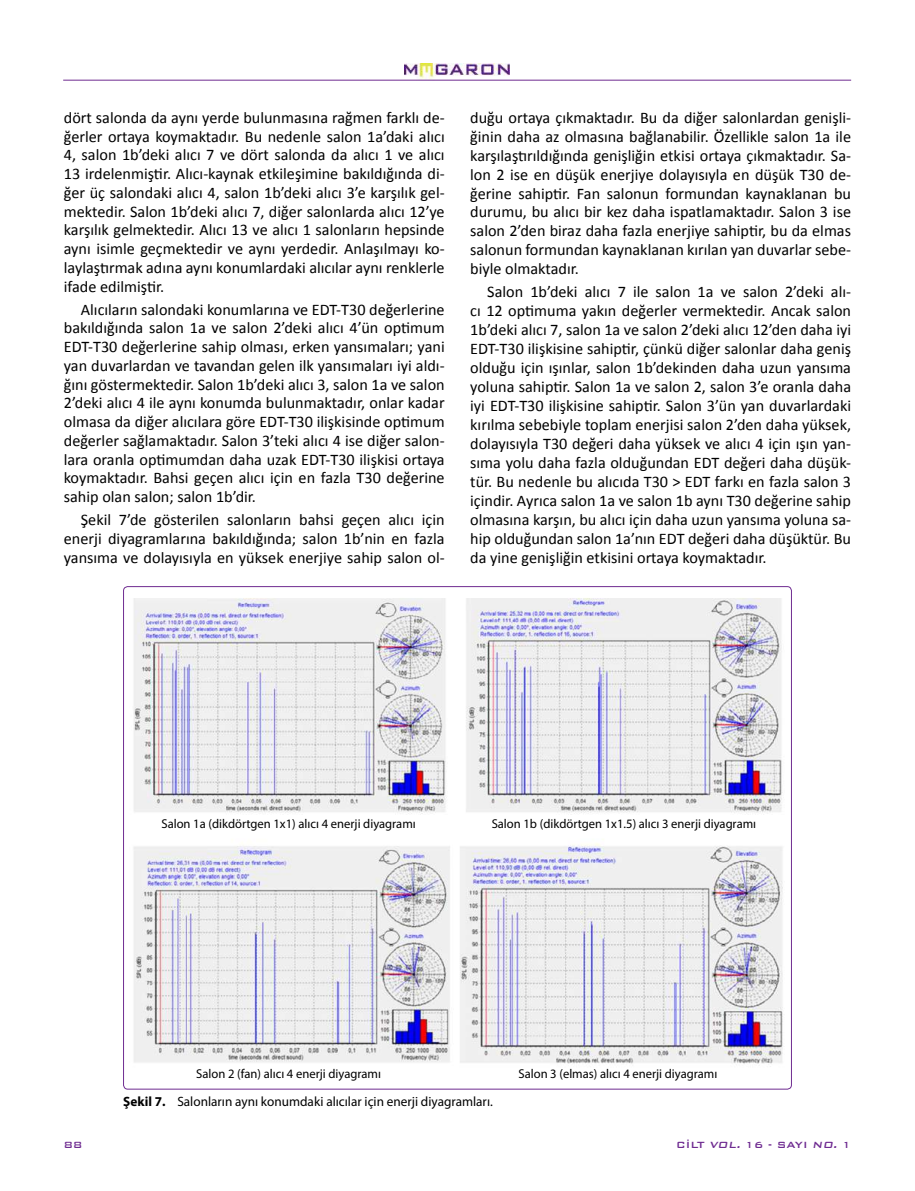
<style>
.page{position:relative;width:915px;height:1191px;background:#fff}
.page>*{position:absolute;margin:0;border:0;box-sizing:border-box;transform-origin:0 0}
.t1{font:16.2px/18.9px "Calibri";color:#000;text-align:justify}
.t2{font:13.5px "Myriad Pro";color:#000}
.t3{font:12.9px "Myriad Pro";color:#000}
.t4{font:500 12px "Bank Gothic BT";color:#6f2c91}
.s1{font-weight:700}
.s2{font-style:italic}
</style>
<div class="page">
<img style="left:404px;top:64px;width:105px;height:16px">
<hr style="left:63px;top:80px;width:787px;height:1px;background:#6f2c91">
<img style="left:123px;top:586px;width:668px;height:503px">
<p class="t1" style="left:64px;top:107px;width:382px">dört salonda da aynı yerde bulunmasına rağmen farklı de&shy;ğerler ortaya koymaktadır. Bu nedenle salon 1a’daki alıcı 4, salon 1b’deki alıcı 7 ve dört salonda da alıcı 1 ve alıcı 13 irdelenmiştir. Alıcı-kaynak etkileşimine bakıldığında di&shy;ğer üç salondaki alıcı 4, salon 1b’deki alıcı 3’e karşılık gel&shy;mektedir. Salon 1b’deki alıcı 7, diğer salonlarda alıcı 12’ye karşılık gelmektedir. Alıcı 13 ve alıcı 1 salonların hepsinde aynı isimle geçmektedir ve aynı yerdedir. Anlaşılmayı ko&shy;laylaştırmak adına aynı konumlardaki alıcılar aynı renklerle ifade edilmiştir.</p>
<p class="t1" style="left:64px;top:299px;width:382px;text-indent:17px">Alıcıların salondaki konumlarına ve EDT-T30 değerlerine bakıldığında salon 1a ve salon 2’deki alıcı 4’ün optimum EDT-T30 değerlerine sahip olması, erken yansımaları; yani yan duvarlardan ve tavandan gelen ilk yansımaları iyi aldı&shy;ğını göstermektedir. Salon 1b’deki alıcı 3, salon 1a ve salon 2’deki alıcı 4 ile aynı konumda bulunmaktadır, onlar kadar olmasa da diğer alıcılara göre EDT-T30 ilişkisinde optimum değerler sağlamaktadır. Salon 3’teki alıcı 4 ise diğer salon&shy;lara oranla optimumdan daha uzak EDT-T30 ilişkisi ortaya koymaktadır. Bahsi geçen alıcı için en fazla T30 değerine sahip olan salon; salon 1b’dir.</p>
<p class="t1" style="left:64px;top:509px;width:382px;text-indent:17px">Şekil 7’de gösterilen salonların bahsi geçen alıcı için enerji diyagramlarına bakıldığında; salon 1b’nin en fazla yansıma ve dolayısıyla en yüksek enerjiye sahip salon ol-</p>
<p class="t1" style="left:470px;top:107px;width:382px">duğu ortaya çıkmaktadır. Bu da diğer salonlardan genişli&shy;ğinin daha az olmasına bağlanabilir. Özellikle salon 1a ile karşılaştırıldığında genişliğin etkisi ortaya çıkmaktadır. Sa&shy;lon 2 ise en düşük enerjiye dolayısıyla en düşük T30 de&shy;ğerine sahiptir. Fan salonun formundan kaynaklanan bu durumu, bu alıcı bir kez daha ispatlamaktadır. Salon 3 ise salon 2’den biraz daha fazla enerjiye sahiptir, bu da elmas salonun formundan kaynaklanan kırılan yan duvarlar sebe&shy;biyle olmaktadır.</p>
<p class="t1" style="left:470px;top:282px;width:382px;text-indent:17px">Salon 1b’deki alıcı 7 ile salon 1a ve salon 2’deki alı&shy;cı 12 optimuma yakın değerler vermektedir. Ancak salon 1b’deki alıcı 7, salon 1a ve salon 2’deki alıcı 12’den daha iyi EDT-T30 ilişkisine sahiptir, çünkü diğer salonlar daha geniş olduğu için ışınlar, salon 1b’dekinden daha uzun yansıma yoluna sahiptir. Salon 1a ve salon 2, salon 3’e oranla daha iyi EDT-T30 ilişkisine sahiptir. Salon 3’ün yan duvarlardaki kırılma sebebiyle toplam enerjisi salon 2’den daha yüksek, dolayısıyla T30 değeri daha yüksek ve alıcı 4 için ışın yan&shy;sıma yolu daha fazla olduğundan EDT değeri daha düşük&shy;tür. Bu nedenle bu alıcıda T30 &gt; EDT farkı en fazla salon 3 içindir. Ayrıca salon 1a ve salon 1b aynı T30 değerine sahip olmasına karşın, bu alıcı için daha uzun yansıma yoluna sa&shy;hip olduğundan salon 1a’nın EDT değeri daha düşüktür. Bu da yine genişliğin etkisini ortaya koymaktadır.</p>
<p class="t3" style="left:161px;top:816px;width:256px">Salon 1a (dikdörtgen 1x1) alıcı 4 enerji diyagramı</p>
<p class="t3" style="left:491px;top:816px;width:266px">Salon 1b (dikdörtgen 1x1.5) alıcı 3 enerji diyagramı</p>
<p class="t3" style="left:196px;top:1065px;width:186px">Salon 2 (fan) alıcı 4 enerji diyagramı</p>
<p class="t3" style="left:518px;top:1065px;width:200px">Salon 3 (elmas) alıcı 4 enerji diyagramı</p>
<p class="t2" style="left:123px;top:1092px;width:371px"><span class="s1">Şekil 7.</span> Salonların aynı konumdaki alıcılar için enerji diyagramları.</p>
<p class="t4" style="left:64px;top:1138px;width:20px">88</p>
<p class="t4" style="left:676px;top:1138px;width:176px">CİLT <span class="s2">VOL.</span> 16 - SAYI <span class="s2">NO.</span> 1</p>
</div>
